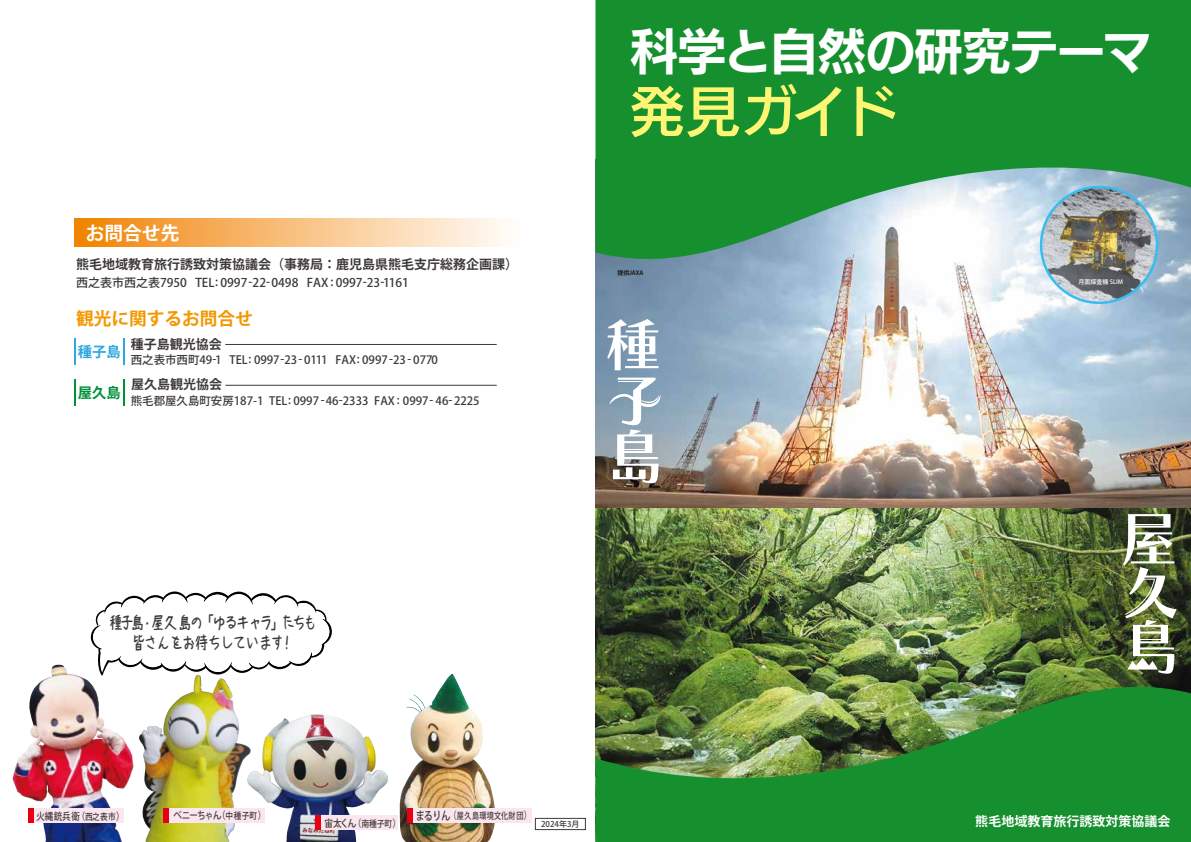
<style>
.page{position:relative;width:1191px;height:842px;background:#fff}
.page>*{position:absolute;margin:0;border:0;box-sizing:border-box;transform-origin:0 0}
.t1{font:55px "New Rodin Pro DB";letter-spacing:-.015em;color:#fff574}
.t2{font:49px "New Rodin Pro B";letter-spacing:-.02em;color:#fff}
.t3{font:700 18.7px "Koz Go Pr 6 N";color:#fff}
.t4{font:700 17.7px "Koz Go Pr 6 N";color:#f39800}
.t5{font:17.4px/19.6px "Rii Tegaki N R";letter-spacing:-.08em;color:#3e3a39;text-align:center;scale:.75 1}
.t6{font:700 14.3px "Koz Go Pr 6 N";color:#2ea7e0}
.t7{font:700 14.3px "Koz Go Pr 6 N";color:#00903a}
.t8{font:700 13px "Koz Go Pr 6 N";color:#3e3a39}
.t9{font:700 13px "Koz Go Pr 6 N";color:#fff}
.t10{font:500 12px "Koz Go Pr 6 N";color:#3e3a39}
.t11{font:500 11.4px "Koz Go Pr 6 N";color:#3e3a39}
.t12{font:500 10px "Koz Go Pr 6 N";letter-spacing:-.015em;color:#3e3a39;scale:.85 1}
.t13{font:500 10px "Koz Go Pr 6 N";letter-spacing:-.015em;color:#3e3a39;scale:.87 1}
.t14{font:500 9px "Koz Go Pr 6 N";letter-spacing:.06em;color:#3e3a39;scale:.79 1}
.t15{font:500 8px "Koz Go Pr 6 N";color:#3e3a39}
.t16{font:500 6px "Koz Go Pr 6 N";color:#fff}
.t17{font:700 6px "Koz Go Pr 6 N";color:#221815}
.s1{font-size:14.9px}
.s2{font-size:9px}
.s3{font-size:11.5px}
.s4{font-size:10px}
</style>
<div class="page">
<svg style="left:91px;top:591px;width:241px;height:85px"></svg>
<img style="left:595px;top:260px;width:596px;height:425px">
<svg style="left:595px;top:0;width:596px;height:260px;background:#359c4e"></svg>
<img style="left:595px;top:685px;width:596px;height:157px">
<div style="left:1039px;top:186px;width:119px;height:118px;border:5px solid #39bcee;border-radius:50%"></div>
<img style="left:1042px;top:188px;width:113px;height:114px;border-radius:57px">
<img style="left:251px;top:714px;width:137px;height:128px">
<img style="left:400px;top:674px;width:95px;height:168px">
<img style="left:139px;top:679px;width:112px;height:163px">
<img style="left:12px;top:665px;width:110px;height:177px">
<div style="left:28px;top:808px;width:96px;height:14px;background:#fbe6ef"></div>
<div style="left:28px;top:808px;width:5px;height:14px;background:#e60012"></div>
<div style="left:164px;top:808px;width:100px;height:14px;background:#fbe6ef"></div>
<div style="left:164px;top:808px;width:5px;height:14px;background:#e60012"></div>
<div style="left:316px;top:816px;width:82px;height:14px;background:#fbe6ef"></div>
<div style="left:316px;top:816px;width:5px;height:14px;background:#e60012"></div>
<div style="left:74px;top:218px;width:452px;height:28px;background:linear-gradient(to right,#f18303,#fff)"></div>
<hr style="left:225px;top:344px;width:272px;height:1px;background:#3e3a39">
<hr style="left:225px;top:385px;width:272px;height:1px;background:#3e3a39">
<svg style="left:123px;top:338px;width:1px;height:27px"></svg>
<hr style="left:74px;top:338px;width:2px;height:27px;background:#2ea7e0">
<svg style="left:123px;top:379px;width:1px;height:27px"></svg>
<hr style="left:74px;top:379px;width:2px;height:27px;background:#00903a">
<div style="left:535px;top:818px;width:50px;height:12px;border:1px solid #3e3a39"></div>
<img style="left:1123px;top:514px;width:53px;height:161px">
<svg style="left:607px;top:319px;width:51px;height:51px"></svg>
<svg style="left:609px;top:378px;width:52px;height:107px"></svg>
<div style="left:407px;top:808px;width:124px;height:14px;background:#fbe6ef"></div>
<div style="left:407px;top:808px;width:6px;height:14px;background:#e60012"></div>
<h3 class="t3" style="left:86px;top:223px;width:95px">お問合せ先</h3>
<p class="t8" style="left:76px;top:257px;width:443px">熊毛地域教育旅行誘致対策協議会（事務局：鹿児島県熊毛支庁総務企画課）</p>
<p class="t10" style="left:76px;top:276px;width:334px">西之表市西之表7950 TEL: 0997-22-0498 FAX : 0997-23-1161</p>
<h3 class="t4" style="left:76px;top:309px;width:178px">観光に関するお問合せ</h3>
<p class="t6" style="left:78px;top:344px;width:45px">種子島</p>
<p class="t7" style="left:78px;top:385px;width:45px">屋久島</p>
<p class="t8" style="left:131px;top:337px;width:92px">種子島観光協会</p>
<p class="t11" style="left:131px;top:353px;width:308px">西之表市西町49-1 TEL: 0997-23-0111 FAX: 0997-23- 0770</p>
<p class="t8" style="left:131px;top:377px;width:92px">屋久島観光協会</p>
<p class="t11" style="left:131px;top:395px;width:350px">熊毛郡屋久島町安房187-1 TEL: 0997-46-2333 FAX : 0997- 46-2225</p>
<h2 class="t2" style="left:629px;top:10px;width:524px">科学と自然の研究テーマ</h2>
<h1 class="t1" style="left:630px;top:64px;width:271px">発見ガイド</h1>
<p class="t17" style="left:617px;top:270px;width:28px">提供JAXA</p>
<p class="t16" style="left:1078px;top:279px;width:46px">月面探査機 SLIM</p>
<h3 class="t5" style="left:110px;top:613px;width:278px">種子島<span class="s1">・</span>屋久島の「ゆるキャラ」たちも皆さんをお待ちしています！</h3>
<p class="t12" style="left:36px;top:810px;width:105px">火縄銃兵衛（<span class="s2">西之表市</span>）</p>
<p class="t12" style="left:173px;top:810px;width:110px">ベニーちゃん（<span class="s2">中種子町</span>）</p>
<p class="t14" style="left:416px;top:810px;width:148px"><span class="s3">まるりん</span><span class="s4">（</span>屋久島環境文化財団<span class="s4">）</span></p>
<p class="t13" style="left:324px;top:817px;width:90px">宙太くん（<span class="s2">南種子町</span>）</p>
<p class="t15" style="left:541px;top:819px;width:40px">2024年3月</p>
<p class="t9" style="left:975px;top:814px;width:196px">熊毛地域教育旅行誘致対策協議会</p>
</div>
